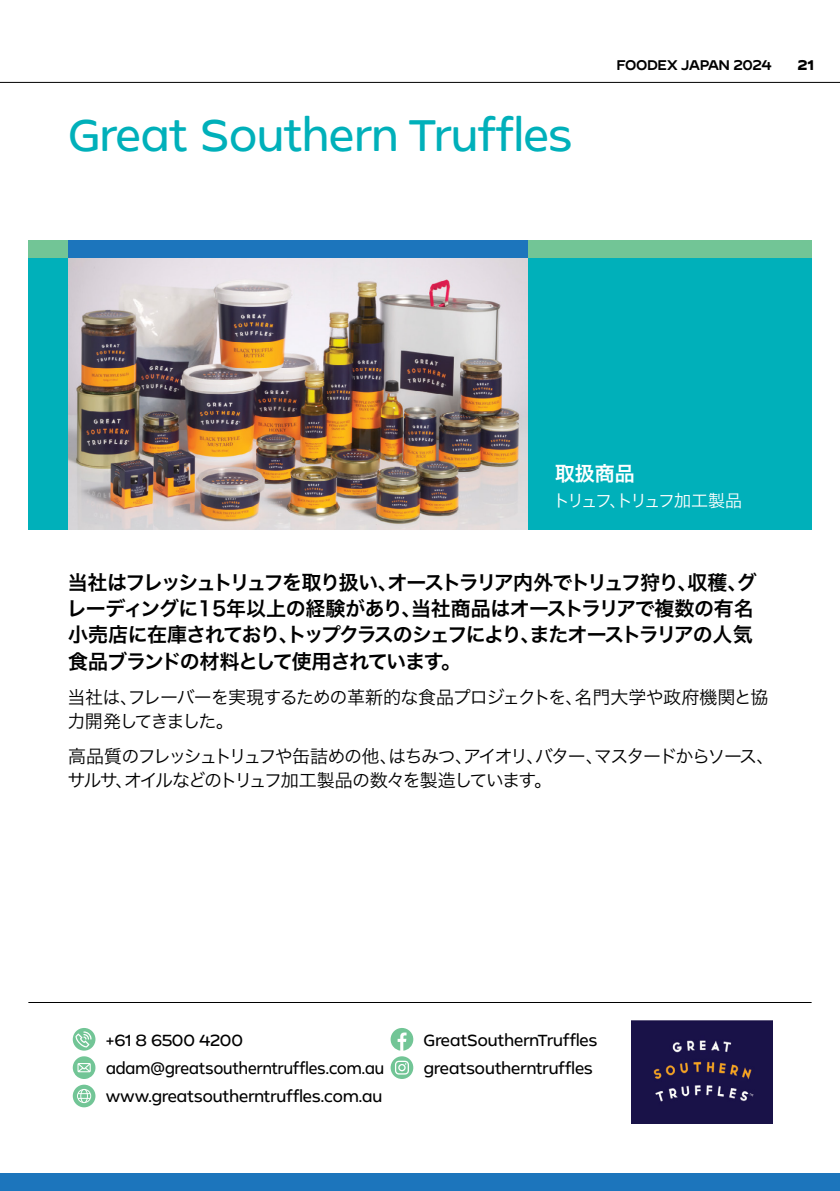
<style>
.page{position:relative;width:840px;height:1191px;background:#fff}
.page>*{position:absolute;margin:0;border:0;box-sizing:border-box;transform-origin:0 0}
.t1{font:44px "Byrd";letter-spacing:-.02em;color:#00b0ba}
.t2{font:20px/26px "Hira Kaku Pro N W6";letter-spacing:-.065em;color:#000}
.t3{font:20px "Hira Kaku Pro N W6";color:#fff}
.t4{font:18px/24px "Hira Kaku Pro N W3";letter-spacing:-.08em;color:#000}
.t5{font:18px/24px "Hira Kaku Pro N W3";letter-spacing:-.055em;color:#000}
.t6{font:17px "Hira Kaku Pro N W3";letter-spacing:-.155em;color:#fff}
.t7{font:16px/28.4px "Byrd";letter-spacing:-.02em;color:#000}
.t8{font:600 14px "Byrd";letter-spacing:-.025em;color:#000}
.t9{font:800 14px "Byrd";color:#000}
</style>
<div class="page">
<div style="left:28px;top:240px;width:783px;height:289px;background:#00b0ba"></div>
<img style="left:631px;top:1021px;width:141px;height:102px">
<img style="left:68px;top:257px;width:459px;height:272px">
<svg style="left:73px;top:1028px;width:22px;height:22px"></svg>
<svg style="left:73px;top:1056px;width:23px;height:51px"></svg>
<svg style="left:390px;top:1028px;width:23px;height:22px"></svg>
<svg style="left:390px;top:1056px;width:23px;height:23px"></svg>
<hr style="left:28px;top:1002px;width:783px;height:1px;background:#000">
<div style="left:68px;top:240px;width:459px;height:17px;background:#1c75bc"></div>
<div style="left:527px;top:240px;width:284px;height:17px;background:#72c596"></div>
<div style="left:28px;top:240px;width:40px;height:17px;background:#72c596"></div>
<div style="left:0;top:1174px;width:839px;height:17px;background:#1c75bc"></div>
<hr style="left:0;top:82px;width:839px;height:1px;background:#000">
<p class="t1" style="left:68px;top:104px;width:506px">Great Southern Truffles</p>
<p class="t8" style="left:616px;top:55px;width:156px">FOODEX JAPAN 2024</p>
<p class="t9" style="left:797px;top:55px;width:18px">21</p>
<p class="t3" style="left:554px;top:455px;width:81px">取扱商品</p>
<p class="t6" style="left:552px;top:485px;width:190px">トリュフ、トリュフ加工製品</p>
<p class="t2" style="left:67px;top:569px;width:691px">当社はフレッシュトリュフを取り扱い、オーストラリア内外でトリュフ狩り、収穫、グレーディングに15年以上の経験があり、当社商品はオーストラリアで複数の有名小売店に在庫されており、トップクラスのシェフにより、またオーストラリアの人気食品ブランドの材料として使用されています。</p>
<p class="t5" style="left:67px;top:684px;width:702px">当社は、フレーバーを実現するための革新的な食品プロジェクトを、名門大学や政府機関と協力開発してきました。</p>
<p class="t4" style="left:67px;top:743px;width:708px">高品質のフレッシュトリュフや缶詰めの他、はちみつ、アイオリ、バター、マスタードからソース、サルサ、オイルなどのトリュフ加工製品の数々を製造しています。</p>
<p class="t7" style="left:106px;top:1025px;width:279px">+61 8 6500 4200 adam@greatsoutherntruffles.com.au www.greatsoutherntruffles.com.au</p>
<p class="t7" style="left:423px;top:1025px;width:175px">GreatSouthernTruffles greatsoutherntruffles</p>
</div>
